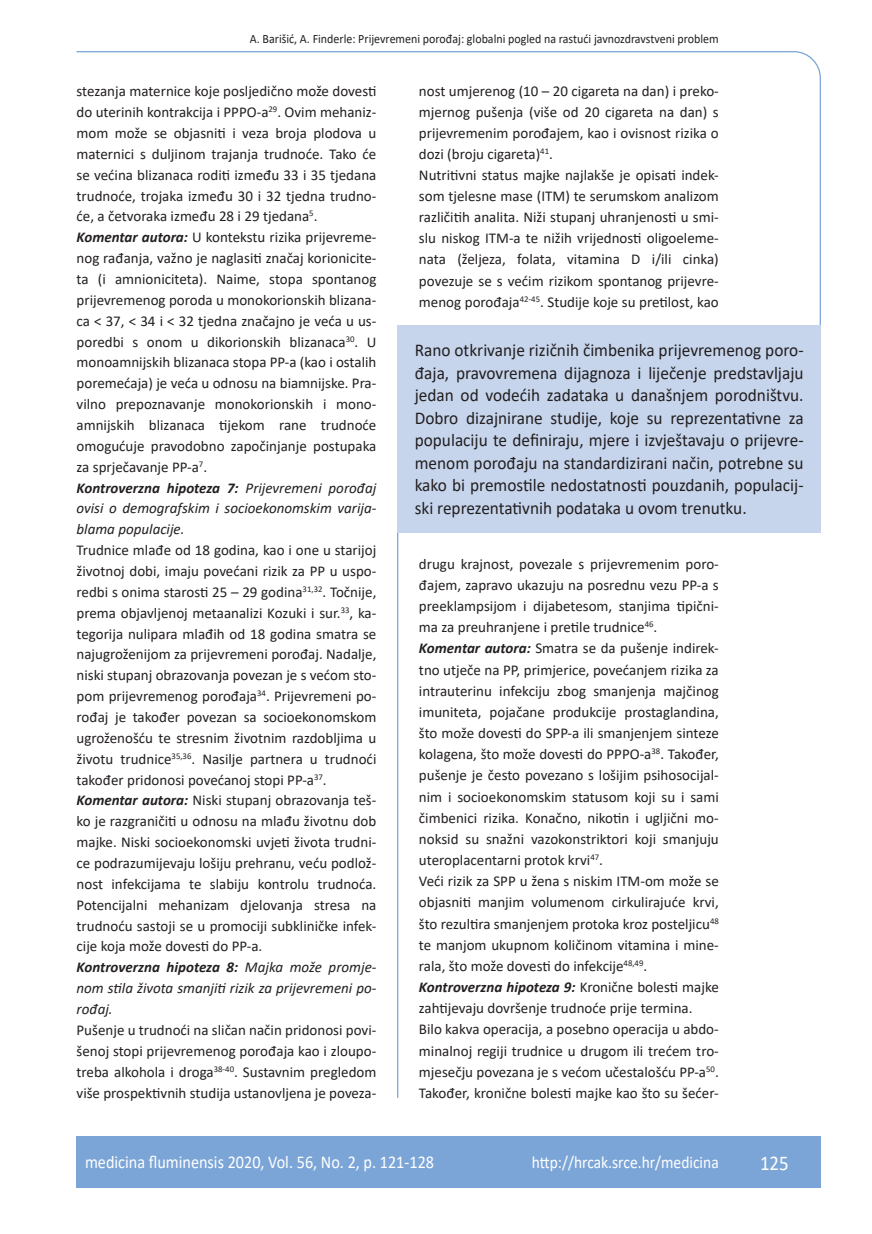
<style>
.page{position:relative;width:872px;height:1234px;background:#fff}
.page>*{position:absolute;margin:0;border:0;box-sizing:border-box;transform-origin:0 0}
.t1{font:21px "Calibri";color:#fff;scale:.9 1}
.anterfile{font:18px/22.5px "Calibri";color:#231f20;text-align:justify;scale:.96 1}
.t2{font:18px "Calibri";color:#fff;scale:.9 1}
.t3{font:17.25px "Calibri";color:#fff;scale:.9 1}
.osnovni_tekst{font:15px/20.9px "Calibri";color:#231f20;text-align:justify}
.osnovni_tekst-2{font:italic 15px/20.9px "Calibri";color:#231f20;text-align:justify}
.glava{font:12.75px "Calibri";color:#231f20;scale:.94 1}
.s1{font-weight:700;font-style:italic}
.s2{font-weight:700}
</style>
<div class="page">
<svg style="left:76px;top:51px;width:745px;height:276px"></svg>
<hr style="left:397px;top:531px;width:1px;height:566px;background:#7ca5d7">
<div style="left:77px;top:1135px;width:744px;height:51px;background:#7ca5d7"></div>
<div style="left:398px;top:325px;width:422px;height:208px;background:#c6d5ec"></div>
<p class="glava" style="left:250px;top:29px;width:500px">A. Barišić, A. Finderle: Prijevremeni porođaj: globalni pogled na rastući javnozdravstveni problem</p>
<p class="osnovni_tekst" style="left:77px;top:81px;width:301px">stezanja maternice koje posljedično može dovesti do uterinih kontrakcija i PPPO-a<sup>29</sup>. Ovim mehaniz&shy;mom može se objasniti i veza broja plodova u maternici s duljinom trajanja trudnoće. Tako će se većina blizanaca roditi između 33 i 35 tjedana trudnoće, trojaka između 30 i 32 tjedna trudno&shy;će, a četvoraka između 28 i 29 tjedana<sup>5</sup>.</p>
<p class="osnovni_tekst" style="left:77px;top:226px;width:301px"><span class="s1">Komentar autora:</span> U kontekstu rizika prijevreme&shy;nog rađanja, važno je naglasiti značaj korionicite&shy;ta (i amnioniciteta). Naime, stopa spontanog prijevremenog poroda u monokorionskih blizana&shy;ca &lt; 37, &lt; 34 i &lt; 32 tjedna značajno je veća u us&shy;poredbi s onom u dikorionskih blizanaca<sup>30</sup>. U monoamnijskih blizanaca stopa PP-a (kao i ostalih poremećaja) je veća u odnosu na biamnijske. Pra&shy;vilno prepoznavanje monokorionskih i mono&shy;amnijskih blizanaca tijekom rane trudnoće omogućuje pravodobno započinjanje postupaka za sprječavanje PP-a<sup>7</sup>.</p>
<p class="osnovni_tekst-2" style="left:77px;top:476px;width:301px"><span class="s2">Kontroverzna hipoteza 7:</span> Prijevremeni porođaj ovisi o demografskim i socioekonomskim varija&shy;blama populacije.</p>
<p class="osnovni_tekst" style="left:77px;top:539px;width:301px">Trudnice mlađe od 18 godina, kao i one u starijoj životnoj dobi, imaju povećani rizik za PP u uspo&shy;redbi s onima starosti 25 – 29 godina<sup>31,32</sup>. Točnije, prema objavljenoj metaanalizi Kozuki i sur.<sup>33</sup>, ka&shy;tegorija nulipara mlađih od 18 godina smatra se najugroženijom za prijevremeni porođaj. Nadalje, niski stupanj obrazovanja povezan je s većom sto&shy;pom prijevremenog porođaja<sup>34</sup>. Prijevremeni po&shy;rođaj je također povezan sa socioekonomskom ugroženošću te stresnim životnim razdobljima u životu trudnice<sup>35,36</sup>. Nasilje partnera u trudnoći također pridonosi povećanoj stopi PP-a<sup>37</sup>.</p>
<p class="osnovni_tekst" style="left:77px;top:789px;width:301px"><span class="s1">Komentar autora:</span> Niski stupanj obrazovanja teš&shy;ko je razgraničiti u odnosu na mlađu životnu dob majke. Niski socioekonomski uvjeti života trudni&shy;ce podrazumijevaju lošiju prehranu, veću podlož&shy;nost infekcijama te slabiju kontrolu trudnoća.<br>Potencijalni mehanizam djelovanja stresa na trudnoću sastoji se u promociji subkliničke infek&shy;cije koja može dovesti do PP-a.</p>
<p class="osnovni_tekst-2" style="left:77px;top:955px;width:301px"><span class="s2">Kontroverzna hipoteza 8:</span> Majka može promje&shy;nom stila života smanjiti rizik za prijevremeni po&shy;rođaj.</p>
<p class="osnovni_tekst" style="left:77px;top:1018px;width:301px">Pušenje u trudnoći na sličan način pridonosi povi&shy;šenoj stopi prijevremenog porođaja kao i zloupo&shy;treba alkohola i droga<sup>38-40</sup>. Sustavnim pregledom više prospektivnih studija ustanovljena je poveza-</p>
<p class="osnovni_tekst" style="left:419px;top:80px;width:301px">nost umjerenog (10 – 20 cigareta na dan) i preko&shy;mjernog pušenja (više od 20 cigareta na dan) s prijevremenim porođajem, kao i ovisnost rizika o dozi (broju cigareta)<sup>41</sup>.</p>
<p class="osnovni_tekst" style="left:419px;top:164px;width:301px">Nutritivni status majke najlakše je opisati indek&shy;som tjelesne mase (ITM) te serumskom analizom različitih analita. Niži stupanj uhranjenosti u smi&shy;slu niskog ITM-a te nižih vrijednosti oligoeleme&shy;nata (željeza, folata, vitamina D i/ili cinka) povezuje se s većim rizikom spontanog prijevre&shy;menog porođaja<sup>42-45</sup>. Studije koje su pretilost, kao</p>
<p class="anterfile" style="left:415px;top:338px;width:407px">Rano otkrivanje rizičnih čimbenika prijevremenog poro&shy;đaja, pravovremena dijagnoza i liječenje predstavljaju jedan od vodećih zadataka u današnjem porodništvu.<br>Dobro dizajnirane studije, koje su reprezentativne za populaciju te definiraju, mjere i izvještavaju o prijevre&shy;menom porođaju na standardizirani način, potrebne su kako bi premostile nedostatnosti pouzdanih, populacij&shy;ski reprezentativnih podataka u ovom trenutku.</p>
<p class="osnovni_tekst" style="left:419px;top:552px;width:301px">drugu krajnost, povezale s prijevremenim poro&shy;đajem, zapravo ukazuju na posrednu vezu PP-a s preeklampsijom i dijabetesom, stanjima tipični&shy;ma za preuhranjene i pretile trudnice<sup>46</sup>.</p>
<p class="osnovni_tekst" style="left:419px;top:637px;width:301px"><span class="s1">Komentar autora:</span> Smatra se da pušenje indirek&shy;tno utječe na PP, primjerice, povećanjem rizika za intrauterinu infekciju zbog smanjenja majčinog imuniteta, pojačane produkcije prostaglandina, što može dovesti do SPP-a ili smanjenjem sinteze kolagena, što može dovesti do PPPO-a<sup>38</sup>. Također, pušenje je često povezano s lošijim psihosocijal&shy;nim i socioekonomskim statusom koji su i sami čimbenici rizika. Konačno, nikotin i ugljični mo&shy;noksid su snažni vazokonstriktori koji smanjuju uteroplacentarni protok krvi<sup>47</sup>.</p>
<p class="osnovni_tekst" style="left:419px;top:870px;width:301px">Veći rizik za SPP u žena s niskim ITM-om može se objasniti manjim volumenom cirkulirajuće krvi, što rezultira smanjenjem protoka kroz posteljicu<sup>48 </sup>te manjom ukupnom količinom vitamina i mine&shy;rala, što može dovesti do infekcije<sup>48,49</sup>.</p>
<p class="osnovni_tekst" style="left:419px;top:975px;width:301px"><span class="s1">Kontroverzna hipoteza 9:</span> Kronične bolesti majke zahtijevaju dovršenje trudnoće prije termina.</p>
<p class="osnovni_tekst" style="left:419px;top:1018px;width:301px">Bilo kakva operacija, a posebno operacija u abdo&shy;minalnoj regiji trudnice u drugom ili trećem tro&shy;mjesečju povezana je s većom učestalošću PP-a<sup>50</sup>.<br>Također, kronične bolesti majke kao što su šećer-</p>
<p class="t2" style="left:85px;top:1149px;width:389px">medicina fluminensis 2020, Vol. 56, No. 2, p. 121-128</p>
<p class="t3" style="left:532px;top:1150px;width:209px">http://hrcak.srce.hr/medicina</p>
<p class="t1" style="left:760px;top:1147px;width:33px">125</p>
</div>
